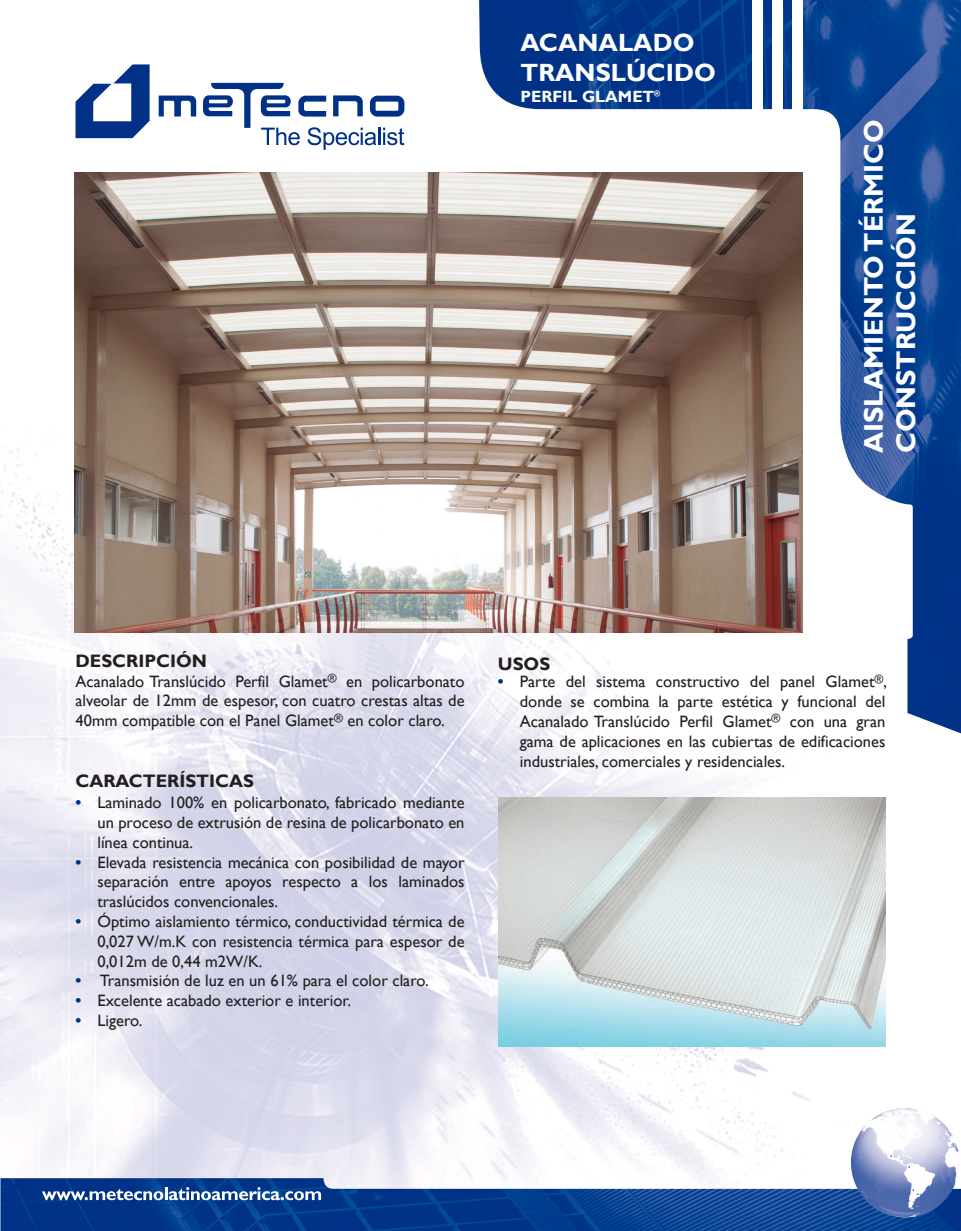
<style>
.page{position:relative;width:961px;height:1231px;background:#fff}
.page>*{position:absolute;margin:0;border:0;box-sizing:border-box;transform-origin:0 0}
.t1{font:700 27px/32.4px "Gill Sans";color:#fff}
.t2{font:700 24.9px/29.8px "Gill Sans";color:#fff}
.t3{font:700 18px "Gill Sans";color:#231f20}
.t4{font:16.5px/19.8px "Gill Sans";color:#231f20;text-align:justify}
.t5{font:700 16.5px/19.8px "Gill Sans";color:#003186;text-align:justify}
.t6{font:700 16.2px "Gill Sans";color:#fff}
</style>
<div class="page">
<img style="left:0;top:329px;width:886px;height:849px">
<img style="left:0;top:1178px;width:961px;height:53px">
<svg style="left:42px;top:1187px;width:279px;height:13px"></svg>
<img style="left:479px;top:0;width:482px;height:733px">
<div style="left:751px;top:0;width:11px;height:109px;background:#fff"></div>
<div style="left:772px;top:0;width:10px;height:109px;background:#fff"></div>
<div style="left:792px;top:0;width:10px;height:109px;background:#fff"></div>
<img style="left:851px;top:1107px;width:108px;height:110px">
<svg style="left:912px;top:1189px;width:6px;height:6px"></svg>
<svg style="left:159px;top:96px;width:37px;height:20px"></svg>
<svg style="left:75px;top:64px;width:75px;height:74px"></svg>
<svg style="left:203px;top:83px;width:201px;height:67px"></svg>
<img style="left:75px;top:173px;width:727px;height:460px">
<img style="left:498px;top:797px;width:387px;height:249px">
<h2 class="t2" style="left:520px;top:28px;width:197px">ACANALADO<br>TRANSLÚCIDO</h2>
<p class="t6" style="left:520px;top:86px;width:141px">PERFIL GLAMET<sup>®</sup></p>
<h1 class="t1" style="left:858px;top:453px;width:335px;rotate:-90deg">AISLAMIENTO TÉRMICO<br>CONSTRUCCIÓN</h1>
<p class="t3" style="left:75px;top:650px;width:133px">DESCRIPCIÓN</p>
<p class="t4" style="left:75px;top:671px;width:390px">Acanalado Translúcido Perfil Glamet<sup>®</sup> en policarbonato alveolar de 12mm de espesor, con cuatro crestas altas de 40mm compatible con el Panel Glamet<sup>®</sup> en color claro.</p>
<p class="t3" style="left:75px;top:770px;width:180px">CARACTERÍSTICAS</p>
<p class="t4" style="left:97px;top:793px;width:369px;text-align:left">Laminado 100% en policarbonato, fabricado mediante un proceso de extrusión de resina de policarbonato en línea continua.<br>Elevada resistencia mecánica con posibilidad de mayor separación entre apoyos respecto a los laminados traslúcidos convencionales.<br>Óptimo aislamiento térmico, conductividad térmica de 0,027 W/m.K con resistencia térmica para espesor de 0,012m de 0,44 m2W/K.<br>Transmisión de luz en un 61% para el color claro.<br>Excelente acabado exterior e interior.<br>Ligero.</p>
<p class="t5" style="left:75px;top:793px;width:7px">•</p>
<p class="t5" style="left:75px;top:852px;width:7px">•</p>
<p class="t5" style="left:75px;top:912px;width:7px">•</p>
<p class="t5" style="left:75px;top:971px;width:7px">• • •</p>
<p class="t3" style="left:498px;top:652px;width:54px">USOS</p>
<p class="t5" style="left:498px;top:672px;width:7px">•</p>
<p class="t4" style="left:520px;top:672px;width:369px">Parte del sistema constructivo del panel Glamet<sup>®</sup>, donde se combina la parte estética y funcional del Acanalado Translúcido Perfil Glamet<sup>®</sup> con una gran gama de aplicaciones en las cubiertas de edificaciones industriales, comerciales y residenciales.</p>
</div>
